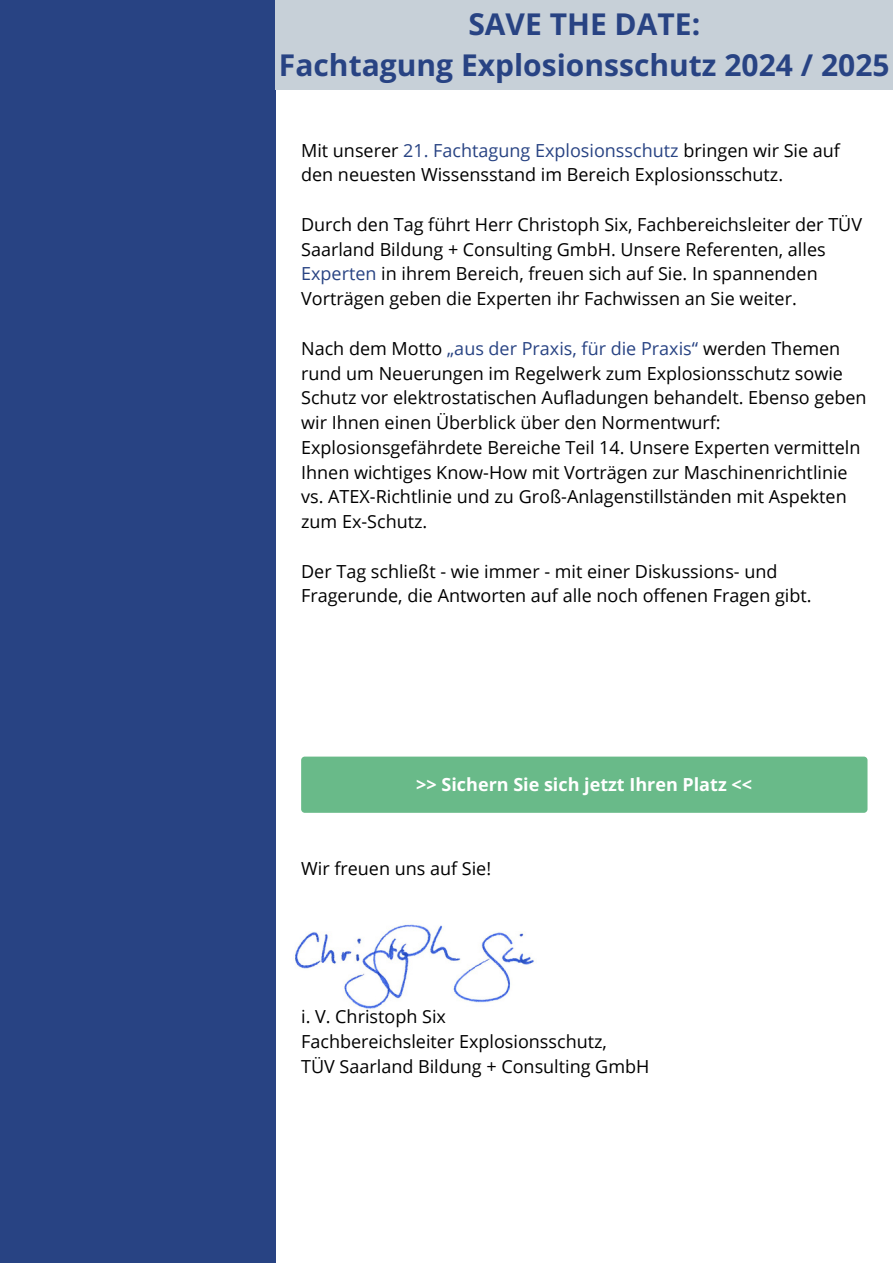
<style>
.page{position:relative;width:893px;height:1264px;background:#fff}
.page>*{position:absolute;margin:0;border:0;box-sizing:border-box;transform-origin:0 0}
.t1{font:700 30px "Open Sans";color:#284383}
.t2{font:18px/24.8px "Open Sans";color:#000}
.t3{font:700 18px "Open Sans";color:#fff}
.s1{color:#284383}
</style>
<div class="page">
<div style="left:0;top:0;width:275px;height:1262px;background:#284383"></div>
<img style="left:295px;top:924px;width:239px;height:85px">
<div style="left:275px;top:0;width:617px;height:90px;background:#c7d0d8"></div>
<div style="left:301px;top:756px;width:566px;height:56px;background:#69ba89;border-radius:4px"></div>
<p class="t1" style="left:468px;top:3px;width:233px">SAVE THE DATE:</p>
<p class="t1" style="left:279px;top:44px;width:612px">Fachtagung Explosionsschutz 2024 / 2025</p>
<p class="t2" style="left:301px;top:137px;width:540px">Mit unserer <span class="s1">21. Fachtagung Explosionsschutz</span> bringen wir Sie auf den neuesten Wissensstand im Bereich Explosionsschutz.</p>
<p class="t2" style="left:301px;top:211px;width:562px">Durch den Tag führt Herr Christoph Six, Fachbereichsleiter der TÜV Saarland Bildung + Consulting GmbH. Unsere Referenten, alles <span class="s1">Experten</span> in ihrem Bereich, freuen sich auf Sie. In spannenden Vorträgen geben die Experten ihr Fachwissen an Sie weiter.</p>
<p class="t2" style="left:301px;top:335px;width:567px">Nach dem Motto <span class="s1">„aus der Praxis, für die Praxis“</span> werden Themen rund um Neuerungen im Regelwerk zum Explosionsschutz sowie Schutz vor elektrostatischen Aufladungen behandelt. Ebenso geben wir Ihnen einen Überblick über den Normentwurf:<br>Explosionsgefährdete Bereiche Teil 14. Unsere Experten vermitteln Ihnen wichtiges Know-How mit Vorträgen zur Maschinenrichtlinie vs. ATEX-Richtlinie und zu Groß-Anlagenstillständen mit Aspekten zum Ex-Schutz.</p>
<p class="t2" style="left:301px;top:558px;width:512px">Der Tag schließt - wie immer - mit einer Diskussions- und<br>Fragerunde, die Antworten auf alle noch offenen Fragen gibt.</p>
<p class="t3" style="left:416px;top:772px;width:337px">&gt;&gt; Sichern Sie sich jetzt Ihren Platz &lt;&lt;</p>
<p class="t2" style="left:301px;top:855px;width:191px">Wir freuen uns auf Sie!</p>
<p class="t2" style="left:301px;top:1003px;width:146px">i. V. Christoph Six</p>
<p class="t2" style="left:301px;top:1028px;width:307px">Fachbereichsleiter Explosionsschutz,</p>
<p class="t2" style="left:301px;top:1053px;width:350px">TÜV Saarland Bildung + Consulting GmbH</p>
</div>
